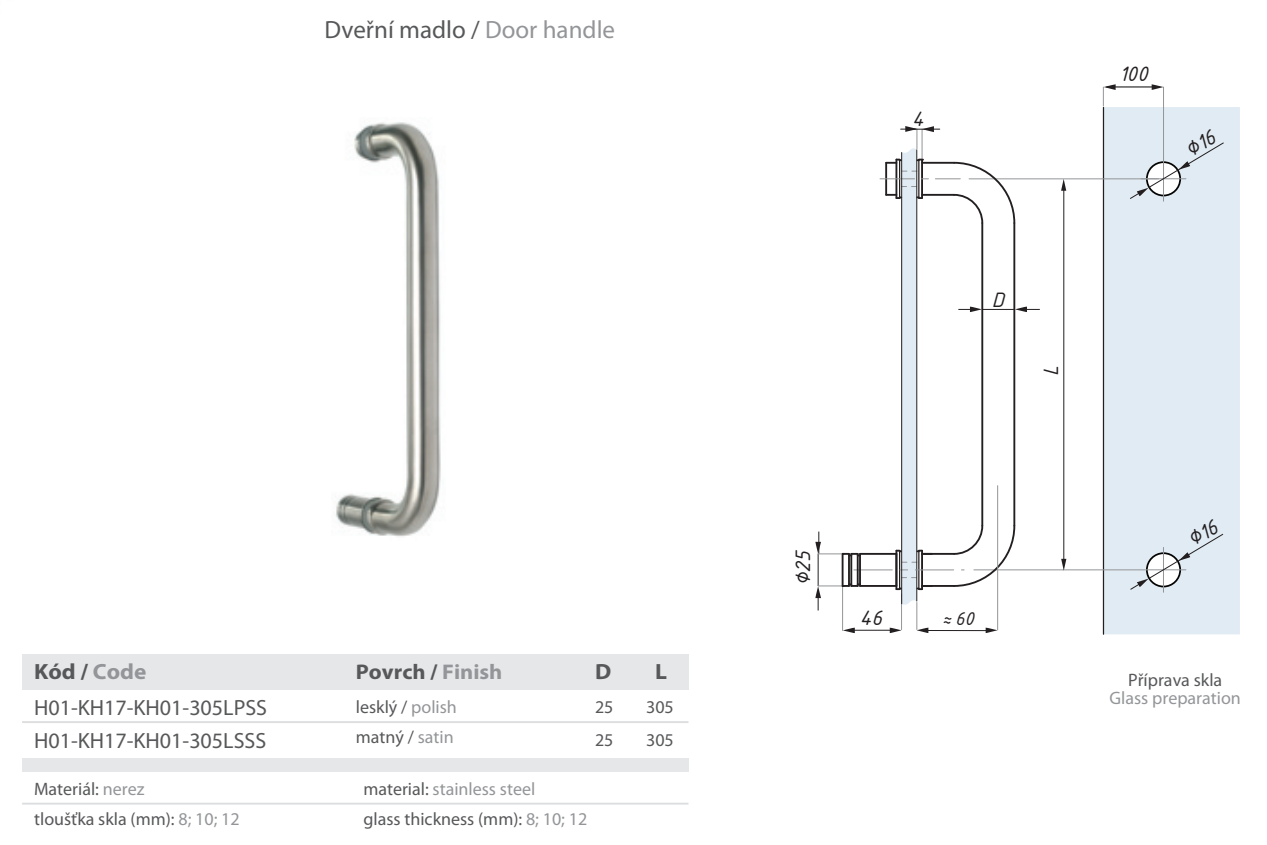
<style>
.page{position:relative;width:1267px;height:845px;background:#fff}
.page>*{position:absolute;margin:0;border:0;box-sizing:border-box;transform-origin:0 0}
.t1{font:25px "Myriad Pro";color:#57585a}
.t2{font:22.5px "ISOCPEUR Italic";color:#231f20}
.t3{font:22px/36.2px "Myriad Pro";color:#57585a}
.t4{font:700 22px "Myriad Pro";color:#57585a;scale:1.06 1}
.t5{font:700 21.25px "Myriad Pro";color:#57585a;scale:1.06 1}
.t6{font:20px "ISOCPEUR Italic";color:#231f20}
.t7{font:18px/29.8px "Myriad Pro";color:#57585a}
.t8{font:18px "Myriad Pro";color:#939598}
.s1{color:#939598}
.s2{font-weight:700}
.s3{font-weight:700;color:#939598}
</style>
<div class="page">
<img style="left:335px;top:122px;width:106px;height:415px">
<div style="left:1104px;top:107px;width:135px;height:527px;background:#e1ebf3"></div>
<hr style="left:1102px;top:107px;width:2px;height:527px;background:#231f20">
<hr style="left:1163px;top:87px;width:1px;height:87px;background:#939598">
<hr style="left:969px;top:178px;width:189px;height:1px;background:#939598">
<hr style="left:974px;top:569px;width:172px;height:1px;background:#939598">
<hr style="left:1063px;top:184px;width:1px;height:380px;background:#231f20">
<svg style="left:1061px;top:558px;width:5px;height:12px"></svg>
<svg style="left:1061px;top:179px;width:5px;height:12px"></svg>
<hr style="left:1163px;top:156px;width:1px;height:45px;background:#939598">
<hr style="left:1106px;top:86px;width:53px;height:1px;background:#040503">
<svg style="left:1151px;top:84px;width:12px;height:6px"></svg>
<svg style="left:1103px;top:84px;width:12px;height:22px"></svg>
<hr style="left:1163px;top:547px;width:1px;height:45px;background:#939598">
<svg style="left:815px;top:126px;width:224px;height:507px"></svg>
<div style="left:22px;top:654px;width:666px;height:36px;background:#e6e7e9"></div>
<hr style="left:22px;top:721px;width:666px;height:2px;background:#dcdddf">
<div style="left:22px;top:757px;width:666px;height:14px;background:#e6e7e9"></div>
<hr style="left:22px;top:802px;width:666px;height:2px;background:#dcdddf">
<svg style="left:1128px;top:129px;width:97px;height:71px;background:#d8e0e7"></svg>
<svg style="left:1129px;top:518px;width:95px;height:72px;background:#d8e1e8"></svg>
<h1 class="t1" style="left:324px;top:14px;width:292px">Dveřní madlo / <span class="s1">Door handle</span></h1>
<p class="t5" style="left:356px;top:657px;width:140px">Povrch / <span class="s1">Finish</span></p>
<p class="t4" style="left:595px;top:657px;width:17px">D</p>
<p class="t4" style="left:655px;top:657px;width:13px">L</p>
<p class="t7" style="left:356px;top:692px;width:103px">lesklý / <span class="s1">polish </span>matný / <span class="s1">satin</span></p>
<p class="t7" style="left:595px;top:692px;width:20px">25</p>
<p class="t7" style="left:646px;top:692px;width:29px">305</p>
<p class="t3" style="left:34px;top:653px;width:234px"><span class="s2">Kód /</span> <span class="s3">Code<br></span>H01-KH17-KH01-305LPSS</p>
<p class="t3" style="left:34px;top:721px;width:234px">H01-KH17-KH01-305LSSS</p>
<p class="t7" style="left:34px;top:773px;width:207px">Materiál: <span class="s1">nerez<br></span>tloušťka skla (mm): <span class="s1">8; 10; 12</span></p>
<p class="t7" style="left:363px;top:773px;width:225px">material: <span class="s1">stainless steel<br></span>glass thickness (mm): <span class="s1">8; 10; 12</span></p>
<p class="t7" style="left:595px;top:724px;width:20px">25</p>
<p class="t7" style="left:646px;top:724px;width:29px">305</p>
<p class="t2" style="left:912px;top:104px;width:14px">4</p>
<p class="t2" style="left:1119px;top:60px;width:30px">100</p>
<p class="t2" style="left:991px;top:285px;width:14px">D</p>
<p class="t2" style="left:1036px;top:375px;width:12px;rotate:-90deg">L</p>
<p class="t2" style="left:788px;top:586px;width:37px;rotate:-90deg">∅25</p>
<p class="t2" style="left:859px;top:603px;width:24px">46</p>
<p class="t6" style="left:941px;top:605px;width:34px">≈60</p>
<p class="t7" style="left:1128px;top:665px;width:96px">Příprava skla</p>
<p class="t8" style="left:1109px;top:687px;width:133px">Glass preparation</p>
</div>
